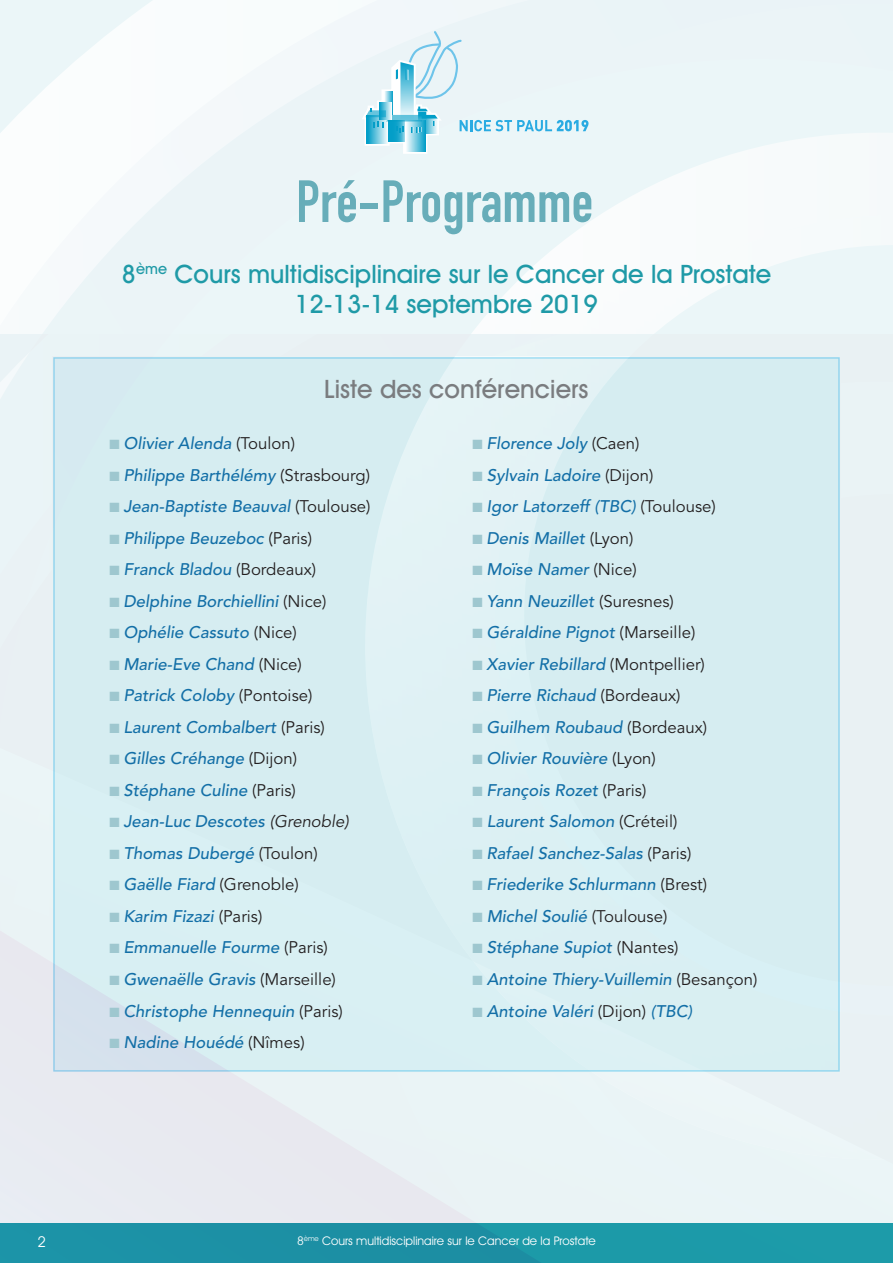
<style>
.page{position:relative;width:893px;height:1263px;background:#fff}
.page>*{position:absolute;margin:0;border:0;box-sizing:border-box;transform-origin:0 0}
.t1{font:58.5px "DIN Engschrift";color:#67adb9}
.t2{font:500 25.5px "Avant Garde IT Cby BT";color:#1f9aa7}
.t3{font:500 25.5px "Avant Garde IT Cby BT";color:#7a7c7f}
.t4{font:italic 500 16.8px "Avenir";color:#136fa7}
.t5{font:15px "Avant Garde IT Cby BT";color:#fff}
.t6{font:12px "Avant Garde IT Cby BT";color:#fff}
.s1{color:#9ec7cf}
.s2{font-weight:400;font-style:normal;color:#231f20}
.s3{font-weight:400;color:#231f20}
</style>
<div class="page">
<svg style="left:0;top:0;width:893px;height:335px;fill:#f6fafb"></svg>
<svg style="left:161px;top:4px;width:732px;height:331px;fill:#ebf6f8"></svg>
<svg style="left:365px;top:133px;width:528px;height:202px"></svg>
<svg style="left:495px;top:216px;width:398px;height:119px"></svg>
<svg style="left:524px;top:245px;width:369px;height:90px"></svg>
<div style="left:0;top:335px;width:893px;height:888px;background:#eaf3f5"></div>
<svg style="left:0;top:917px;width:576px;height:306px;background:#e8edf2"></svg>
<svg style="left:359px;top:30px;width:229px;height:126px;background:#d6edf4"></svg>
<div style="left:0;top:1223px;width:893px;height:40px;background:#1c93a7"></div>
<div style="left:53px;top:357px;width:787px;height:714px;background:#d0ecf1"></div>
<hr style="left:892px;top:393px;width:1px;height:39px;background:#a6ccd3">
<p class="t1" style="left:296px;top:167px;width:299px">Pré-Programme</p>
<p class="t2" style="left:122px;top:258px;width:651px">8<sup>ème</sup> Cours multidisciplinaire sur le Cancer de la Prostate</p>
<p class="t2" style="left:295px;top:289px;width:305px">12-13-14 septembre 2019</p>
<p class="t3" style="left:324px;top:373px;width:266px">Liste des conférenciers</p>
<p class="t4" style="left:109px;top:434px;width:187px"><span class="s1">■</span> Olivier Alenda <span class="s2">(Toulon)</span></p>
<p class="t4" style="left:109px;top:465px;width:262px"><span class="s1">■</span> Philippe Barthélémy <span class="s2">(Strasbourg)</span></p>
<p class="t4" style="left:109px;top:497px;width:263px"><span class="s1">■</span> Jean-Baptiste Beauval <span class="s2">(Toulouse)</span></p>
<p class="t4" style="left:109px;top:528px;width:204px"><span class="s1">■</span> Philippe Beuzeboc <span class="s2">(Paris)</span></p>
<p class="t4" style="left:109px;top:560px;width:208px"><span class="s1">■</span> Franck Bladou <span class="s2">(Bordeaux)</span></p>
<p class="t4" style="left:109px;top:591px;width:218px"><span class="s1">■</span> Delphine Borchiellini <span class="s2">(Nice)</span></p>
<p class="t4" style="left:109px;top:623px;width:189px"><span class="s1">■</span> Ophélie Cassuto <span class="s2">(Nice)</span></p>
<p class="t4" style="left:109px;top:654px;width:194px"><span class="s1">■</span> Marie-Eve Chand <span class="s2">(Nice)</span></p>
<p class="t4" style="left:109px;top:686px;width:204px"><span class="s1">■</span> Patrick Coloby <span class="s2">(Pontoise)</span></p>
<p class="t4" style="left:109px;top:717px;width:217px"><span class="s1">■</span> Laurent Combalbert <span class="s2">(Paris)</span></p>
<p class="t4" style="left:109px;top:749px;width:189px"><span class="s1">■</span> Gilles Créhange <span class="s2">(Dijon)</span></p>
<p class="t4" style="left:109px;top:780px;width:188px"><span class="s1">■</span> Stéphane Culine <span class="s2">(Paris)</span></p>
<p class="t4" style="left:109px;top:812px;width:241px"><span class="s1">■</span> Jean-Luc Descotes <span class="s3">(Grenoble)</span></p>
<p class="t4" style="left:109px;top:843px;width:210px"><span class="s1">■</span> Thomas Dubergé <span class="s2">(Toulon)</span></p>
<p class="t4" style="left:109px;top:875px;width:191px"><span class="s1">■</span> Gaëlle Fiard <span class="s2">(Grenoble)</span></p>
<p class="t4" style="left:109px;top:906px;width:154px"><span class="s1">■</span> Karim Fizazi <span class="s2">(Paris)</span></p>
<p class="t4" style="left:109px;top:938px;width:220px"><span class="s1">■</span> Emmanuelle Fourme <span class="s2">(Paris)</span></p>
<p class="t4" style="left:109px;top:969px;width:228px"><span class="s1">■</span> Gwenaëlle Gravis <span class="s2">(Marseille)</span></p>
<p class="t4" style="left:109px;top:1001px;width:235px"><span class="s1">■</span> Christophe Hennequin <span class="s2">(Paris)</span></p>
<p class="t4" style="left:109px;top:1032px;width:197px"><span class="s1">■</span> Nadine Houédé <span class="s2">(Nîmes)</span></p>
<p class="t4" style="left:473px;top:434px;width:169px"><span class="s1">■</span> Florence Joly <span class="s2">(Caen)</span></p>
<p class="t4" style="left:473px;top:465px;width:182px"><span class="s1">■</span> Sylvain Ladoire <span class="s2">(Dijon)</span></p>
<p class="t4" style="left:473px;top:497px;width:245px"><span class="s1">■</span> Igor Latorzeff (TBC) <span class="s2">(Toulouse)</span></p>
<p class="t4" style="left:473px;top:528px;width:163px"><span class="s1">■</span> Denis Maillet <span class="s2">(Lyon)</span></p>
<p class="t4" style="left:473px;top:560px;width:166px"><span class="s1">■</span> Moïse Namer <span class="s2">(Nice)</span></p>
<p class="t4" style="left:473px;top:591px;width:203px"><span class="s1">■</span> Yann Neuzillet <span class="s2">(Suresnes)</span></p>
<p class="t4" style="left:473px;top:623px;width:224px"><span class="s1">■</span> Géraldine Pignot <span class="s2">(Marseille)</span></p>
<p class="t4" style="left:473px;top:654px;width:234px"><span class="s1">■</span> Xavier Rebillard <span class="s2">(Montpellier)</span></p>
<p class="t4" style="left:473px;top:686px;width:209px"><span class="s1">■</span> Pierre Richaud <span class="s2">(Bordeaux)</span></p>
<p class="t4" style="left:473px;top:717px;width:236px"><span class="s1">■</span> Guilhem Roubaud <span class="s2">(Bordeaux)</span></p>
<p class="t4" style="left:473px;top:749px;width:185px"><span class="s1">■</span> Olivier Rouvière <span class="s2">(Lyon)</span></p>
<p class="t4" style="left:473px;top:780px;width:175px"><span class="s1">■</span> François Rozet <span class="s2">(Paris)</span></p>
<p class="t4" style="left:473px;top:812px;width:206px"><span class="s1">■</span> Laurent Salomon <span class="s2">(Créteil)</span></p>
<p class="t4" style="left:473px;top:843px;width:220px"><span class="s1">■</span> Rafael Sanchez-Salas <span class="s2">(Paris)</span></p>
<p class="t4" style="left:473px;top:875px;width:236px"><span class="s1">■</span> Friederike Schlurmann <span class="s2">(Brest)</span></p>
<p class="t4" style="left:473px;top:906px;width:196px"><span class="s1">■</span> Michel Soulié <span class="s2">(Toulouse)</span></p>
<p class="t4" style="left:473px;top:938px;width:208px"><span class="s1">■</span> Stéphane Supiot <span class="s2">(Nantes)</span></p>
<p class="t4" style="left:473px;top:969px;width:286px"><span class="s1">■</span> Antoine Thiery-Vuillemin <span class="s2">(Besançon)</span></p>
<p class="t4" style="left:473px;top:1001px;width:221px"><span class="s1">■</span> Antoine Valéri <span class="s2">(Dijon)</span> (TBC)</p>
<p class="t5" style="left:38px;top:1233px;width:10px">2</p>
<p class="t6" style="left:297px;top:1233px;width:300px">8<sup>ème</sup> Cours multidisciplinaire sur le Cancer de la Prostate</p>
</div>
